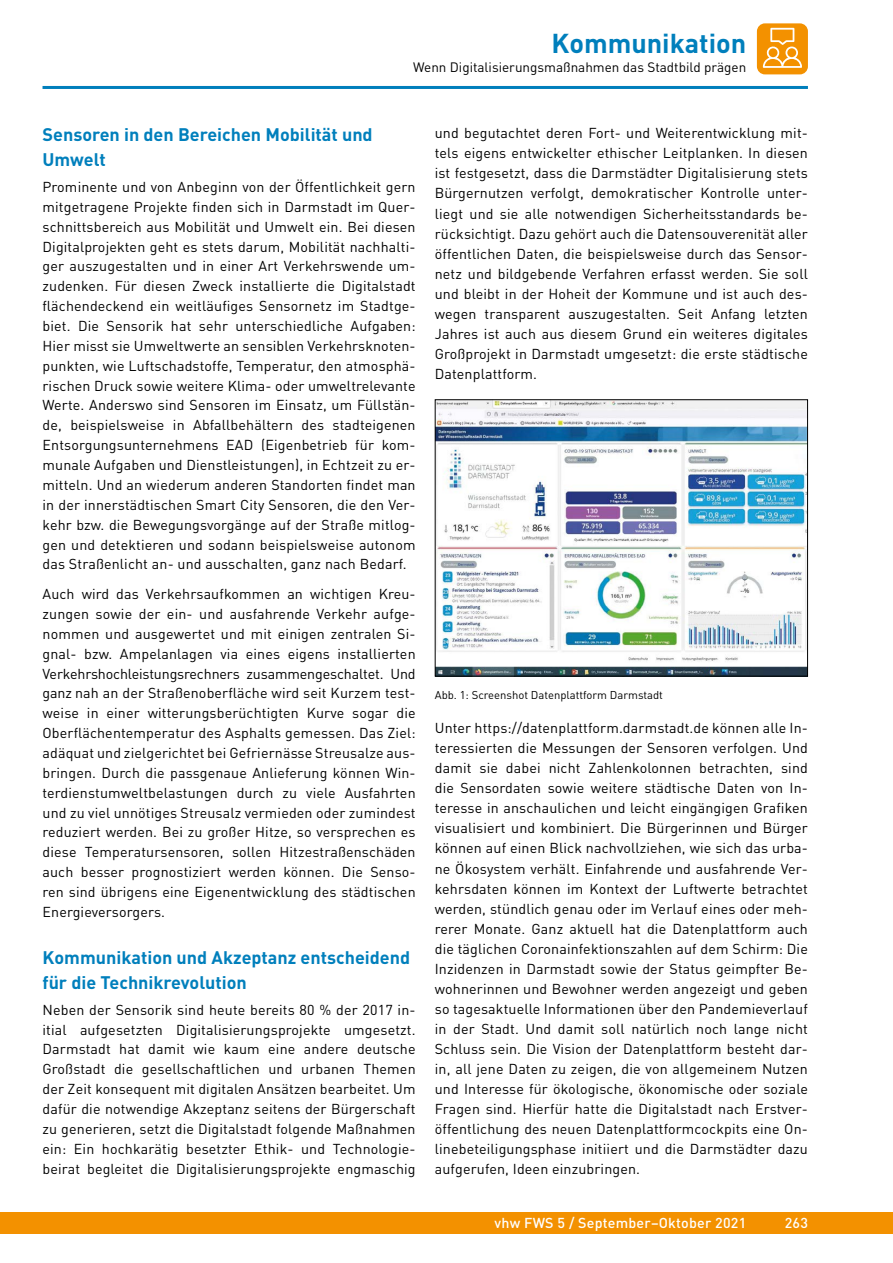
<style>
.page{position:relative;width:893px;height:1263px;background:#fff}
.page>*{position:absolute;margin:0;border:0;box-sizing:border-box;transform-origin:0 0}
.t1{font:700 27px "DIN Pro";color:#007fbc}
.t2{font:700 18px/24.3px "DIN Pro";color:#007fbc}
.t3{font:14.25px/19.8px "DIN Pro";letter-spacing:.01em;color:#000;text-align:justify}
.t4{font:500 14.25px "DIN Pro";letter-spacing:.015em;color:#fff}
.t5{font:13.5px "DIN Pro";color:#000}
.t6{font:11.25px "DIN Pro";color:#000}
</style>
<div class="page">
<div style="left:0;top:1212px;width:893px;height:21px;background:#f39100"></div>
<hr style="left:43px;top:86px;width:765px;height:3px;background:#007fbc">
<div style="left:757px;top:23px;width:51px;height:51px;background:#f39100;border-radius:8px"></div>
<svg style="left:763px;top:28px;width:39px;height:40px"></svg>
<img style="left:437px;top:401px;width:369px;height:273px">
<div style="left:435px;top:399px;width:373px;height:277px;border:1px solid #000"></div>
<h1 class="t1" style="left:551px;top:25px;width:196px">Kommunikation</h1>
<p class="t5" style="left:413px;top:58px;width:335px">Wenn Digitalisierungsmaßnahmen das Stadtbild prägen</p>
<p class="t2" style="left:43px;top:122px;width:332px">Sensoren in den Bereichen Mobilität und<br>Umwelt</p>
<p class="t3" style="left:43px;top:176px;width:375px">Prominente und von Anbeginn von der Öffentlichkeit gern mitgetragene Projekte finden sich in Darmstadt im Quer&shy;schnittsbereich aus Mobilität und Umwelt ein. Bei diesen Digitalprojekten geht es stets darum, Mobilität nachhalti&shy;ger auszugestalten und in einer Art Verkehrswende um&shy;zudenken. Für diesen Zweck installierte die Digitalstadt flächendeckend ein weitläufiges Sensornetz im Stadtge&shy;biet. Die Sensorik hat sehr unterschiedliche Aufgaben:<br>Hier misst sie Umweltwerte an sensiblen Verkehrsknoten&shy;punkten, wie Luftschadstoffe, Temperatur, den atmosphä&shy;rischen Druck sowie weitere Klima- oder umweltrelevante Werte. Anderswo sind Sensoren im Einsatz, um Füllstän&shy;de, beispielsweise in Abfallbehältern des stadteigenen Entsorgungsunternehmens EAD (Eigenbetrieb für kom&shy;munale Aufgaben und Dienstleistungen), in Echtzeit zu er&shy;mitteln. Und an wiederum anderen Standorten findet man in der innerstädtischen Smart City Sensoren, die den Ver&shy;kehr bzw. die Bewegungsvorgänge auf der Straße mitlog&shy;gen und detektieren und sodann beispielsweise autonom das Straßenlicht an- und ausschalten, ganz nach Bedarf.</p>
<p class="t3" style="left:43px;top:583px;width:375px">Auch wird das Verkehrsaufkommen an wichtigen Kreu&shy;zungen sowie der ein- und ausfahrende Verkehr aufge&shy;nommen und ausgewertet und mit einigen zentralen Si&shy;gnal- bzw. Ampelanlagen via eines eigens installierten Verkehrshochleistungsrechners zusammengeschaltet. Und ganz nah an der Straßenoberfläche wird seit Kurzem test&shy;weise in einer witterungsberüchtigten Kurve sogar die Oberflächentemperatur des Asphalts gemessen. Das Ziel: adäquat und zielgerichtet bei Gefriernässe Streusalze aus&shy;bringen. Durch die passgenaue Anlieferung können Win&shy;terdienstumweltbelastungen durch zu viele Ausfahrten und zu viel unnötiges Streusalz vermieden oder zumindest reduziert werden. Bei zu großer Hitze, so versprechen es diese Temperatursensoren, sollen Hitzestraßenschäden auch besser prognostiziert werden können. Die Senso&shy;ren sind übrigens eine Eigenentwicklung des städtischen Energieversorgers.</p>
<p class="t2" style="left:43px;top:945px;width:369px">Kommunikation und Akzeptanz entscheidend für die Technikrevolution</p>
<p class="t3" style="left:43px;top:999px;width:375px">Neben der Sensorik sind heute bereits 80 % der 2017 in&shy;itial aufgesetzten Digitalisierungsprojekte umgesetzt.<br>Darmstadt hat damit wie kaum eine andere deutsche Großstadt die gesellschaftlichen und urbanen Themen der Zeit konsequent mit digitalen Ansätzen bearbeitet. Um dafür die notwendige Akzeptanz seitens der Bürgerschaft zu generieren, setzt die Digitalstadt folgende Maßnahmen ein: Ein hochkarätig besetzter Ethik- und Technologie&shy;beirat begleitet die Digitalisierungsprojekte engmaschig</p>
<p class="t3" style="left:435px;top:123px;width:375px">und begutachtet deren Fort- und Weiterentwicklung mit&shy;tels eigens entwickelter ethischer Leitplanken. In diesen ist festgesetzt, dass die Darmstädter Digitalisierung stets Bürgernutzen verfolgt, demokratischer Kontrolle unter&shy;liegt und sie alle notwendigen Sicherheitsstandards be&shy;rücksichtigt. Dazu gehört auch die Datensouverenität aller öffentlichen Daten, die beispielsweise durch das Sensor&shy;netz und bildgebende Verfahren erfasst werden. Sie soll und bleibt in der Hoheit der Kommune und ist auch des&shy;wegen transparent auszugestalten. Seit Anfang letzten Jahres ist auch aus diesem Grund ein weiteres digitales Großprojekt in Darmstadt umgesetzt: die erste städtische Datenplattform.</p>
<p class="t6" style="left:435px;top:688px;width:230px">Abb. 1: Screenshot Datenplattform Darmstadt</p>
<p class="t3" style="left:435px;top:718px;width:375px">Unter https://datenplattform.darmstadt.de können alle In&shy;teressierten die Messungen der Sensoren verfolgen. Und damit sie dabei nicht Zahlenkolonnen betrachten, sind die Sensordaten sowie weitere städtische Daten von In&shy;teresse in anschaulichen und leicht eingängigen Grafiken visualisiert und kombiniert. Die Bürgerinnen und Bürger können auf einen Blick nachvollziehen, wie sich das urba&shy;ne Ökosystem verhält. Einfahrende und ausfahrende Ver&shy;kehrsdaten können im Kontext der Luftwerte betrachtet werden, stündlich genau oder im Verlauf eines oder meh&shy;rerer Monate. Ganz aktuell hat die Datenplattform auch die täglichen Coronainfektionszahlen auf dem Schirm: Die Inzidenzen in Darmstadt sowie der Status geimpfter Be&shy;wohnerinnen und Bewohner werden angezeigt und geben so tagesaktuelle Informationen über den Pandemieverlauf in der Stadt. Und damit soll natürlich noch lange nicht Schluss sein. Die Vision der Datenplattform besteht dar&shy;in, all jene Daten zu zeigen, die von allgemeinem Nutzen und Interesse für ökologische, ökonomische oder soziale Fragen sind. Hierfür hatte die Digitalstadt nach Erstver&shy;öffentlichung des neuen Datenplattformcockpits eine On&shy;linebeteiligungsphase initiiert und die Darmstädter dazu aufgerufen, Ideen einzubringen.</p>
<p class="t4" style="left:494px;top:1213px;width:253px">vhw FWS 5 / September–Oktober 2021</p>
<p class="t4" style="left:785px;top:1213px;width:25px">263</p>
</div>
